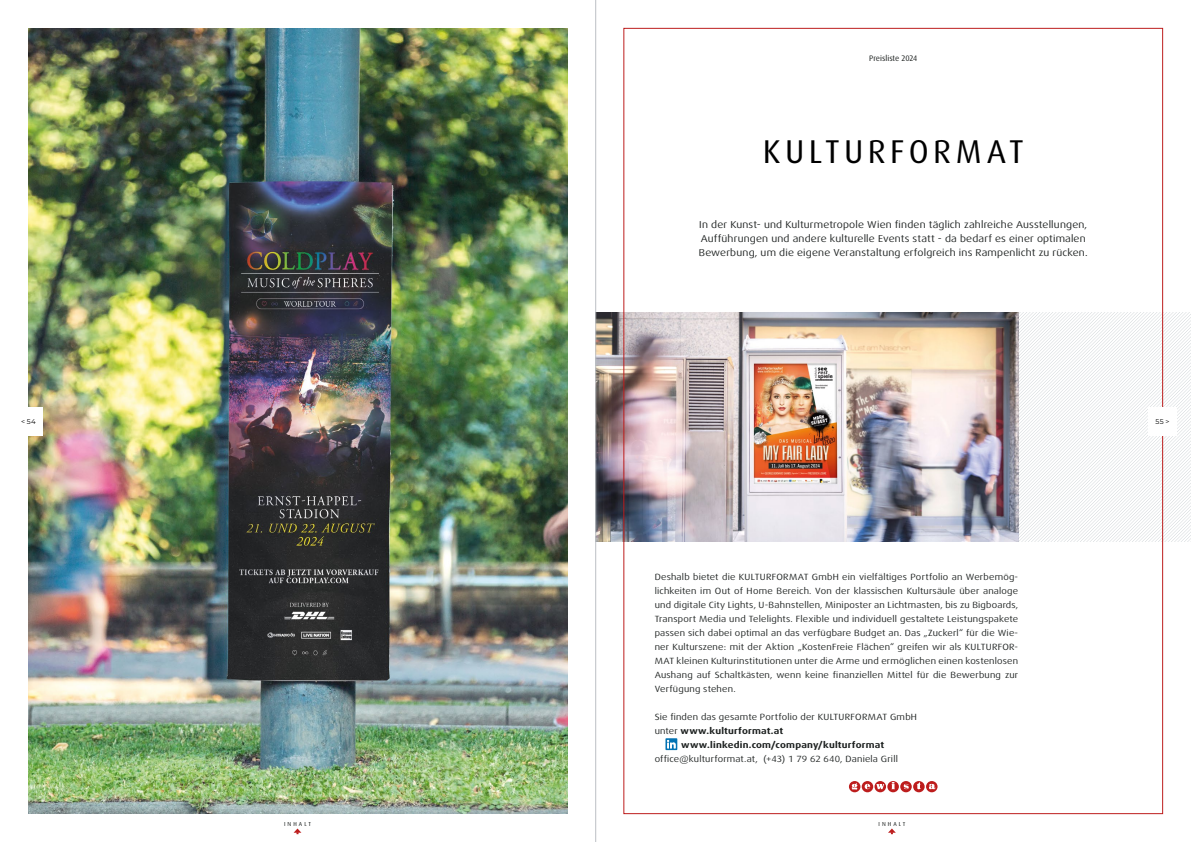
<style>
.page{position:relative;width:1191px;height:842px;background:#fff}
.page>*{position:absolute;margin:0;border:0;box-sizing:border-box;transform-origin:0 0}
.t1{font:33px "Dax Pro";letter-spacing:.135em;color:#000}
.t2{font:expanded 10px/14px "Dax Pro";letter-spacing:.015em;color:#1c201f}
.t3{font:expanded 9px/14px "Dax Pro";letter-spacing:.025em;color:#1c201f;text-align:justify}
.t4{font:700 expanded 9px "Dax Pro";letter-spacing:.025em;color:#1c201f}
.t5{font:8px "Dax Pro";color:#1c201f}
.t6{font:7px "Montserrat";color:#000}
.t7{font:5.8px "Dax Pro";letter-spacing:.35em;color:#1c201f}
.s1{font-weight:400}
</style>
<div class="page">
<img style="left:28px;top:28px;width:539px;height:786px">
<img style="left:596px;top:313px;width:422px;height:228px">
<svg style="left:1018px;top:313px;width:173px;height:228px"></svg>
<svg style="left:665px;top:738px;width:12px;height:12px"></svg>
<svg style="left:888px;top:828px;width:7px;height:6px"></svg>
<svg style="left:293px;top:828px;width:8px;height:6px"></svg>
<hr style="left:595px;top:0;width:1px;height:842px;background:#bcc0c4">
<div style="left:1148px;top:407px;width:28px;height:28px;background:#fff"></div>
<div style="left:849px;top:781px;width:11px;height:11px;background:#bd1d1d;border-radius:50%"></div>
<svg style="left:861px;top:781px;width:12px;height:11px"></svg>
<svg style="left:874px;top:781px;width:12px;height:11px"></svg>
<svg style="left:887px;top:781px;width:12px;height:11px"></svg>
<svg style="left:900px;top:781px;width:11px;height:11px"></svg>
<div style="left:913px;top:781px;width:11px;height:11px;background:#bd1d1d;border-radius:50%"></div>
<svg style="left:926px;top:781px;width:11px;height:11px"></svg>
<svg style="left:928px;top:784px;width:7px;height:5px"></svg>
<svg style="left:917px;top:782px;width:4px;height:8px"></svg>
<svg style="left:903px;top:783px;width:6px;height:6px"></svg>
<svg style="left:891px;top:782px;width:4px;height:7px"></svg>
<svg style="left:876px;top:784px;width:8px;height:5px"></svg>
<svg style="left:864px;top:784px;width:6px;height:5px"></svg>
<svg style="left:851px;top:783px;width:6px;height:7px"></svg>
<div style="left:14px;top:407px;width:29px;height:28px;background:#fff"></div>
<p class="t5" style="left:869px;top:53px;width:49px">Preisliste 2024</p>
<h1 class="t1" style="left:763px;top:130px;width:262px">KULTURFORMAT</h1>
<p class="t2" style="left:699px;top:218px;width:390px">In der Kunst- und Kulturmetropole Wien finden täglich zahlreiche Ausstellungen,<br>Aufführungen und andere kulturelle Events statt - da bedarf es einer optimalen<br>Bewerbung, um die eigene Veranstaltung erfolgreich ins Rampenlicht zu rücken.</p>
<p class="t6" style="left:21px;top:417px;width:16px">&lt; 54</p>
<p class="t6" style="left:1155px;top:417px;width:15px">55 &gt;</p>
<p class="t3" style="left:654px;top:570px;width:365px">Deshalb bietet die KULTURFORMAT GmbH ein vielfältiges Portfolio an Werbemög&shy;lichkeiten im Out of Home Bereich. Von der klassischen Kultursäule über analoge und digitale City Lights, U-Bahnstellen, Miniposter an Lichtmasten, bis zu Bigboards, Transport Media und Telelights. Flexible und individuell gestaltete Leistungspakete passen sich dabei optimal an das verfügbare Budget an. Das „Zuckerl“ für die Wie&shy;ner Kulturszene: mit der Aktion „KostenFreie Flächen“ greifen wir als KULTURFOR-MAT kleinen Kulturinstitutionen unter die Arme und ermöglichen einen kostenlosen Aushang auf Schaltkästen, wenn keine finanziellen Mittel für die Bewerbung zur Verfügung stehen.</p>
<p class="t3" style="left:654px;top:710px;width:264px">Sie finden das gesamte Portfolio der KULTURFORMAT GmbH</p>
<p class="t4" style="left:654px;top:725px;width:130px"><span class="s1">unter</span> www.kulturformat.at</p>
<p class="t4" style="left:681px;top:739px;width:204px">www.linkedin.com/company/kulturformat</p>
<p class="t3" style="left:654px;top:752px;width:245px">office@kulturformat.at, (+43) 1 79 62 640, Daniela Grill</p>
<p class="t7" style="left:284px;top:820px;width:28px">INHALT</p>
<p class="t7" style="left:878px;top:820px;width:28px">INHALT</p>
</div>
